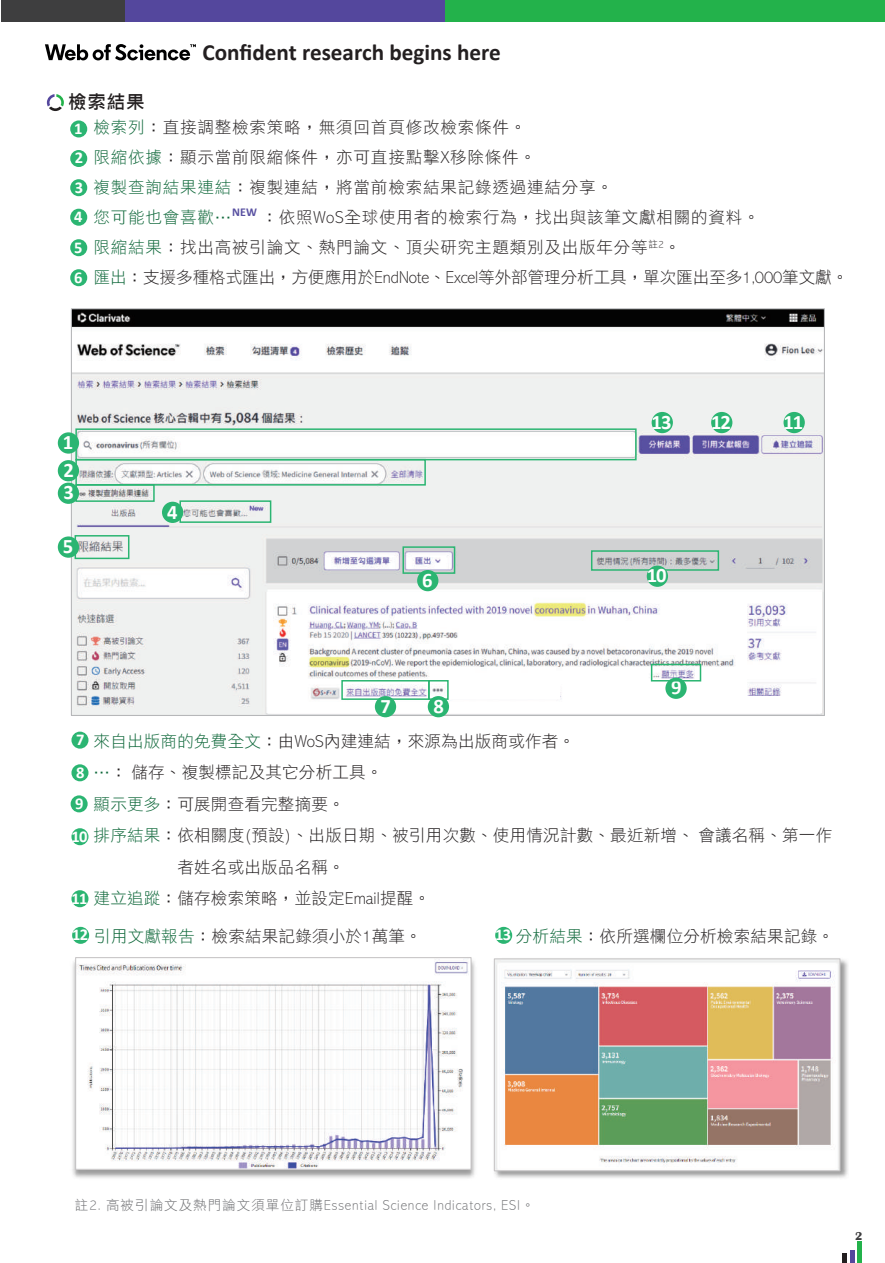
<style>
.page{position:relative;width:885px;height:1263px;background:#fff}
.page>*{position:absolute;margin:0;border:0;box-sizing:border-box;transform-origin:0 0}
.t1{font:700 23.1px "Calibri";color:#231f20}
.t2{font:700 20.55px/28.2px "Calibri";letter-spacing:-.05em;color:#fff}
.t3{font:18px "DF Li Hei W5 WINP BF";color:#231f20}
.t4{font:16.5px/30px "DF Li Hei Lt HK BF";letter-spacing:.05em;color:#231f20}
.t5{font:16.5px "DF Li Hei Lt HK BF";letter-spacing:.015em;color:#231f20}
.t6{font:700 16.5px/29.8px "Calibri";color:#fff;text-align:justify}
.t7{font:13.5px "DF Li Hei Lt HK BF";letter-spacing:.075em;color:#6c6d70}
.t8{font:700 12px "Calibri";color:#5850a1}
.t9{font:700 12px "Britannic";color:#3e3e3f}
.s1{color:#0c6638}
.s2{font-family:"Calibri";font-weight:700;color:#fff}
</style>
<div class="page">
<svg style="left:45px;top:44px;width:151px;height:16px"></svg>
<img style="left:73px;top:310px;width:749px;height:404px">
<img style="left:72px;top:957px;width:403px;height:221px">
<img style="left:77px;top:959px;width:392px;height:209px">
<div style="left:75px;top:957px;width:396px;height:213px;border:1px solid #c7c5c6"></div>
<img style="left:494px;top:958px;width:354px;height:220px">
<img style="left:495px;top:960px;width:343px;height:209px">
<div style="left:493px;top:958px;width:347px;height:213px;border:1px solid #c7c5c6"></div>
<div style="left:70px;top:120px;width:17px;height:17px;background:#2bb572;border-radius:50%"></div>
<div style="left:70px;top:150px;width:17px;height:17px;background:#2bb572;border-radius:50%"></div>
<div style="left:70px;top:179px;width:17px;height:17px;background:#2bb572;border-radius:50%"></div>
<div style="left:70px;top:209px;width:17px;height:17px;background:#2bb572;border-radius:50%"></div>
<div style="left:70px;top:239px;width:17px;height:17px;background:#2bb572;border-radius:50%"></div>
<div style="left:70px;top:269px;width:17px;height:17px;background:#2bb572;border-radius:50%"></div>
<div style="left:71px;top:732px;width:17px;height:17px;background:#2bb572;border-radius:50%"></div>
<div style="left:71px;top:764px;width:17px;height:17px;background:#2bb572;border-radius:50%"></div>
<div style="left:71px;top:795px;width:17px;height:17px;background:#2bb572;border-radius:50%"></div>
<div style="left:71px;top:828px;width:17px;height:17px;background:#2bb572;border-radius:50%"></div>
<div style="left:71px;top:890px;width:17px;height:17px;background:#2bb572;border-radius:50%"></div>
<div style="left:72px;top:927px;width:17px;height:17px;background:#2bb572;border-radius:50%"></div>
<div style="left:665px;top:678px;width:21px;height:21px;background:#2bb572;border-radius:50%"></div>
<div style="left:783px;top:412px;width:21px;height:21px;background:#2bb572;border-radius:50%"></div>
<div style="left:711px;top:412px;width:21px;height:21px;background:#2bb572;border-radius:50%"></div>
<div style="left:495px;top:927px;width:17px;height:17px;background:#2bb572;border-radius:50%"></div>
<div style="left:651px;top:412px;width:21px;height:21px;background:#2bb572;border-radius:50%"></div>
<div style="left:58px;top:432px;width:21px;height:22px;background:#2bb572;border-radius:50%"></div>
<div style="left:58px;top:460px;width:21px;height:21px;background:#2bb572;border-radius:50%"></div>
<div style="left:58px;top:483px;width:21px;height:21px;background:#2bb572;border-radius:50%"></div>
<div style="left:58px;top:536px;width:21px;height:22px;background:#2bb572;border-radius:50%"></div>
<div style="left:375px;top:696px;width:21px;height:21px;background:#2bb572;border-radius:50%"></div>
<div style="left:75px;top:428px;width:561px;height:32px;border:2px solid #2bb572"></div>
<div style="left:75px;top:459px;width:351px;height:27px;border:2px solid #2bb572"></div>
<div style="left:75px;top:484px;width:80px;height:18px;border:2px solid #2bb572"></div>
<div style="left:75px;top:535px;width:54px;height:24px;border:2px solid #2bb572"></div>
<div style="left:179px;top:500px;width:92px;height:23px;border:2px solid #2bb572"></div>
<div style="left:402px;top:546px;width:53px;height:28px;border:2px solid #2bb572"></div>
<div style="left:650px;top:664px;width:51px;height:17px;border:2px solid #2bb572"></div>
<div style="left:448px;top:681px;width:111px;height:18px;background:#fff"></div>
<div style="left:428px;top:680px;width:20px;height:20px;border:2px solid #2bb572"></div>
<div style="left:341px;top:680px;width:88px;height:20px;border:2px solid #2bb572"></div>
<div style="left:591px;top:550px;width:128px;height:21px;border:2px solid #2bb572"></div>
<div style="left:162px;top:502px;width:21px;height:21px;background:#2bb572;border-radius:50%"></div>
<div style="left:417px;top:570px;width:21px;height:21px;background:#2bb572;border-radius:50%"></div>
<div style="left:427px;top:696px;width:22px;height:21px;background:#2bb572;border-radius:50%"></div>
<div style="left:646px;top:566px;width:22px;height:21px;background:#2bb572;border-radius:50%"></div>
<svg style="left:47px;top:94px;width:17px;height:17px"></svg>
<div style="left:842px;top:1254px;width:5px;height:9px;background:#231f20"></div>
<div style="left:849px;top:1250px;width:5px;height:13px;background:#54479d"></div>
<div style="left:856px;top:1242px;width:5px;height:21px;background:#23b24b"></div>
<div style="left:1px;top:0;width:124px;height:22px;background:#3e3e3f"></div>
<div style="left:125px;top:0;width:320px;height:22px;background:#54479d"></div>
<div style="left:445px;top:0;width:439px;height:22px;background:#23b24b"></div>
<h1 class="t1" style="left:202px;top:36px;width:300px">Confident research begins here</h1>
<p class="t3" style="left:68px;top:93px;width:78px">檢索結果</p>
<p class="t4" style="left:94px;top:113px;width:520px"><span class="s1">檢索列</span>：直接調整檢索策略，無須回首頁修改檢索條件。<br><span class="s1">限縮依據</span>：顯示當前限縮條件，亦可直接點擊X移除條件。<br><span class="s1">複製查詢結果連結</span>：複製連結，將當前檢索結果記錄透過連結分享。<span class="s1">您可能也會喜歡…</span></p>
<p class="t6" style="left:74px;top:113px;width:10px">1<br>2<br>3<br>4<br>5<br>6</p>
<p class="t8" style="left:232px;top:203px;width:26px">NEW</p>
<p class="t4" style="left:94px;top:203px;width:756px;text-indent:168px">：依照WoS全球使用者的檢索行為，找出與該筆文獻相關的資料。<br><span class="s1">限縮結果</span>：找出高被引論文、熱門論文、頂尖研究主題類別及出版年分等<sup>註2</sup>。<br><span class="s1">匯出</span>：支援多種格式匯出，方便應用於EndNote、Excel等外部管理分析工具，單次匯出至多1,000筆文獻。</p>
<p class="t2" style="left:63px;top:428px;width:13px">1<br>2</p>
<p class="t2" style="left:64px;top:478px;width:12px">3</p>
<p class="t2" style="left:63px;top:532px;width:12px">5</p>
<p class="t2" style="left:167px;top:497px;width:12px">4</p>
<p class="t2" style="left:422px;top:566px;width:12px">6</p>
<p class="t2" style="left:380px;top:692px;width:12px">7</p>
<p class="t2" style="left:433px;top:692px;width:12px">8</p>
<p class="t2" style="left:651px;top:408px;width:21px">13</p>
<p class="t2" style="left:711px;top:408px;width:21px">12</p>
<p class="t2" style="left:783px;top:408px;width:21px">11</p>
<p class="t2" style="left:646px;top:561px;width:21px">10</p>
<p class="t2" style="left:671px;top:673px;width:12px">9</p>
<p class="t5" style="left:94px;top:733px;width:483px"><span class="s1">來自出版商的免費全文</span>：由WoS內建連結，來源為出版商或作者。</p>
<p class="t5" style="left:94px;top:764px;width:290px"><span class="s1">…</span>： 儲存、複製標記及其它分析工具。</p>
<p class="t5" style="left:94px;top:796px;width:252px"><span class="s1">顯示更多</span>：可展開查看完整摘要。</p>
<p class="t5" style="left:71px;top:827px;width:762px"><span class="s2">10</span> <span class="s1">排序結果</span>：依相關度(預設)、出版日期、被引用次數、使用情況計數、最近新增、 會議名稱、第一作</p>
<p class="t5" style="left:94px;top:859px;width:252px">　　　　　者姓名或出版品名稱。</p>
<p class="t5" style="left:71px;top:890px;width:360px"><span class="s2">11</span> <span class="s1">建立追蹤</span>：儲存檢索策略，並設定Email提醒。</p>
<p class="t5" style="left:72px;top:927px;width:351px"><span class="s2">12</span> <span class="s1">引用文獻報告</span>：檢索結果記錄須小於1萬筆。</p>
<p class="t5" style="left:495px;top:927px;width:340px"><span class="s2">13</span> <span class="s1">分析結果</span>：依所選欄位分析檢索結果記錄。</p>
<p class="t6" style="left:76px;top:723px;width:10px;line-height:32.7px">7<br>8</p>
<p class="t6" style="left:75px;top:788px;width:10px">9</p>
<p class="t7" style="left:75px;top:1198px;width:461px">註2. 高被引論文及熱門論文須單位訂購Essential Science Indicators, ESI。</p>
<p class="t9" style="left:855px;top:1229px;width:9px">2</p>
</div>
